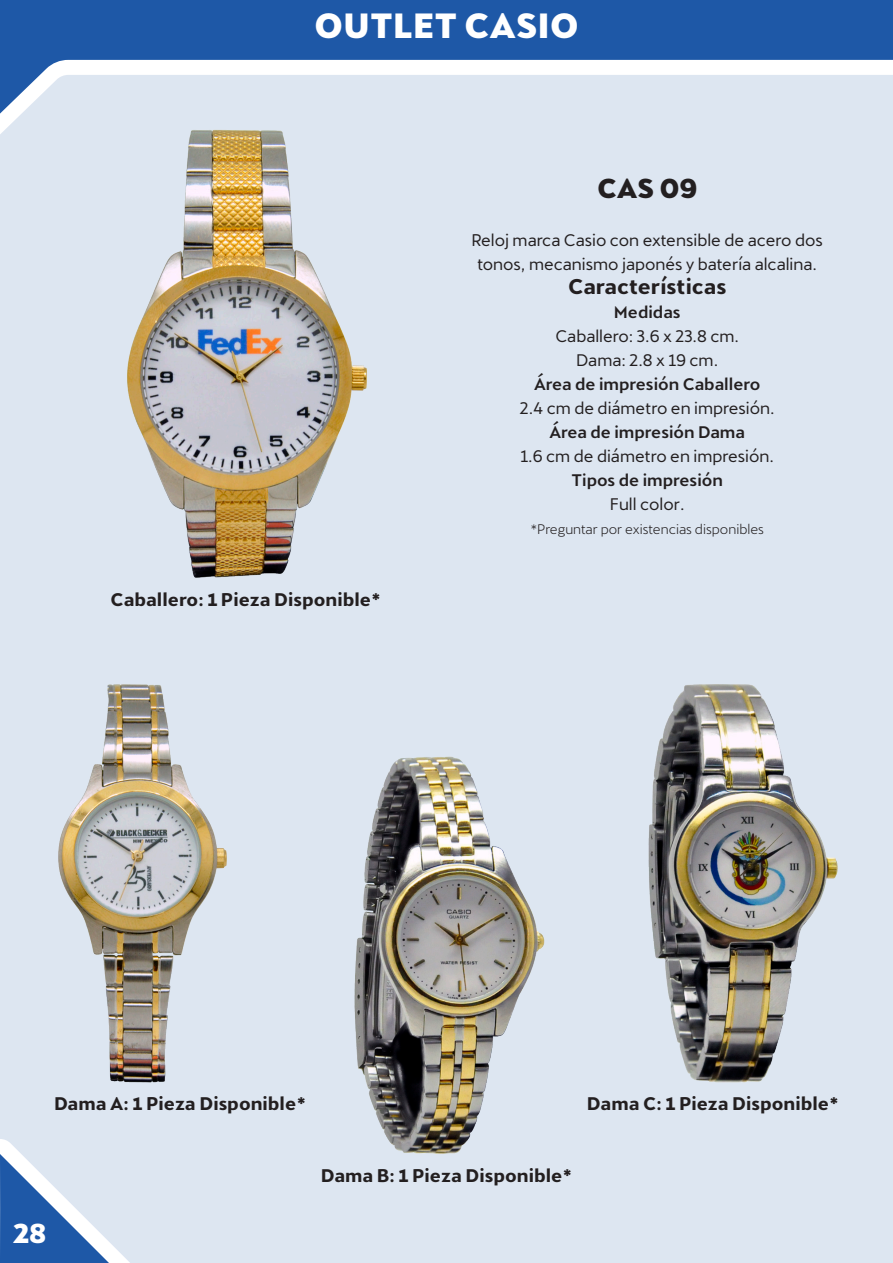
<style>
.page{position:relative;width:893px;height:1263px;background:#fff}
.page>*{position:absolute;margin:0;border:0;box-sizing:border-box;transform-origin:0 0}
.t1{font:800 34.5px "Cupra";color:#fff}
.Titulo{font:800 27px "Cupra";color:#231f20}
.t2{font:800 27px "Cupra";color:#fff}
.t3{font:700 21px "Cupra";color:#231f20}
.t4{font:700 18px "Cupra";color:#231f20}
.Texto{font:16.5px/24px "Cupra";color:#231f20;text-align:center}
.Texto_Negritas{font:500 16.5px "Cupra";color:#231f20}
.Titulo-2{font:13.5px "Cupra";color:#231f20}
</style>
<div class="page">
<svg style="left:0;top:0;width:893px;height:75px;fill:#1e58a7"></svg>
<div style="left:0;top:75px;width:892px;height:1188px;background:#dde6f1"></div>
<svg style="left:892px;top:75px;width:1px;height:1188px"></svg>
<img style="left:54px;top:678px;width:177px;height:408px">
<img style="left:643px;top:678px;width:196px;height:408px">
<img style="left:345px;top:750px;width:203px;height:408px">
<img style="left:122px;top:126px;width:247px;height:456px">
<p class="t1" style="left:314px;top:6px;width:266px">OUTLET CASIO</p>
<p class="Titulo" style="left:597px;top:173px;width:102px">CAS 09</p>
<p class="Texto" style="left:472px;top:225px;width:353px">Reloj marca Casio con extensible de acero dos tonos, mecanismo japonés y batería alcalina.</p>
<p class="Texto_Negritas" style="left:614px;top:303px;width:68px">Medidas</p>
<p class="Texto" style="left:555px;top:321px;width:185px">Caballero: 3.6 x 23.8 cm.</p>
<p class="Texto" style="left:576px;top:345px;width:143px">Dama: 2.8 x 19 cm.</p>
<p class="Texto_Negritas" style="left:534px;top:375px;width:228px">Área de impresión Caballero</p>
<p class="Texto" style="left:520px;top:393px;width:256px">2.4 cm de diámetro en impresión.</p>
<p class="Texto_Negritas" style="left:549px;top:423px;width:197px">Área de impresión Dama</p>
<p class="Texto" style="left:520px;top:441px;width:255px">1.6 cm de diámetro en impresión.</p>
<p class="Texto_Negritas" style="left:571px;top:471px;width:153px">Tipos de impresión</p>
<p class="Texto" style="left:610px;top:489px;width:76px">Full color.</p>
<p class="t3" style="left:568px;top:274px;width:160px">Características</p>
<p class="t4" style="left:111px;top:589px;width:272px">Caballero: 1 Pieza Disponible*</p>
<p class="Titulo-2" style="left:530px;top:517px;width:235px">*Preguntar por existencias disponibles</p>
<p class="t4" style="left:54px;top:1093px;width:254px">Dama A: 1 Pieza Disponible*</p>
<p class="t4" style="left:587px;top:1093px;width:253px">Dama C: 1 Pieza Disponible*</p>
<h2 class="t2" style="left:13px;top:1218px;width:35px">28</h2>
<p class="t4" style="left:321px;top:1165px;width:253px">Dama B: 1 Pieza Disponible*</p>
</div>
